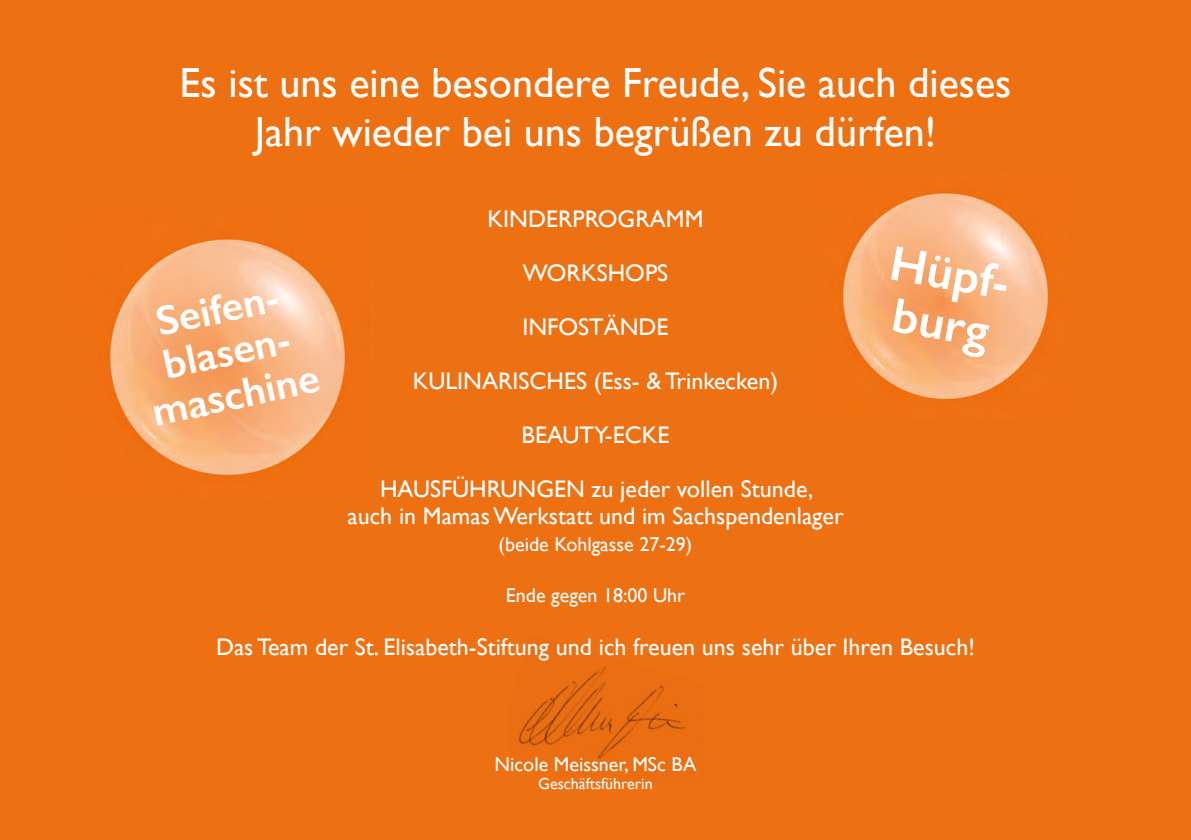
<style>
.page{position:relative;width:1191px;height:840px;background:#fff}
.page>*{position:absolute;margin:0;border:0;box-sizing:border-box;transform-origin:0 0}
.t1{font:600 49px "Gill Sans";color:#fff}
.t2{font:42px/48px "Gill Sans";color:#fff;text-align:center}
.t3{font:600 42px/43.6px "Gill Sans";color:#fff;text-align:center}
.t4{font:24px/27px "Gill Sans";color:#fff;text-align:center}
.t5{font:20px "Gill Sans";color:#fff}
.t6{font:16px "Gill Sans";color:#fff}
</style>
<div class="page">
<div style="left:0;top:0;width:1191px;height:839px;background:#ed7013"></div>
<img style="left:518px;top:667px;width:167px;height:92px">
<img style="left:842px;top:192px;width:206px;height:207px">
<img style="left:110px;top:239px;width:236px;height:236px">
<h2 class="t2" style="left:180px;top:59px;width:833px">Es ist uns eine besondere Freude, Sie auch dieses<br>Jahr wieder bei uns begrüßen zu dürfen!</h2>
<p class="t4" style="left:487px;top:204px;width:217px">KINDERPROGRAMM</p>
<p class="t4" style="left:523px;top:258px;width:147px">WORKSHOPS</p>
<p class="t4" style="left:522px;top:312px;width:147px">INFOSTÄNDE</p>
<p class="t4" style="left:413px;top:366px;width:367px">KULINARISCHES (Ess- &amp; Trinkecken)</p>
<p class="t4" style="left:521px;top:420px;width:149px">BEAUTY-ECKE</p>
<p class="t4" style="left:347px;top:474px;width:497px">HAUSFÜHRUNGEN zu jeder vollen Stunde,<br>auch in Mamas Werkstatt und im Sachspendenlager</p>
<p class="t5" style="left:498px;top:532px;width:195px">(beide Kohlgasse 27-29)</p>
<p class="t5" style="left:506px;top:583px;width:181px">Ende gegen 18:00 Uhr</p>
<p class="t4" style="left:216px;top:632px;width:760px">Das Team der St. Elisabeth-Stiftung und ich freuen uns sehr über Ihren Besuch!</p>
<h1 class="t1" style="left:895px;top:233px;width:130px;rotate:10deg">Hüpf-</h1>
<h2 class="t3" style="left:152px;top:300px;width:133px;rotate:-12deg">Seifen-</h2>
<h1 class="t1" style="left:898px;top:285px;width:99px;rotate:10deg">burg</h1>
<h2 class="t3" style="left:139px;top:347px;width:171px;rotate:-12deg">blasen&shy;maschine</h2>
<p class="t5" style="left:494px;top:752px;width:203px">Nicole Meissner, MSc BA</p>
<p class="t6" style="left:538px;top:773px;width:116px">Geschäftsführerin</p>
</div>
